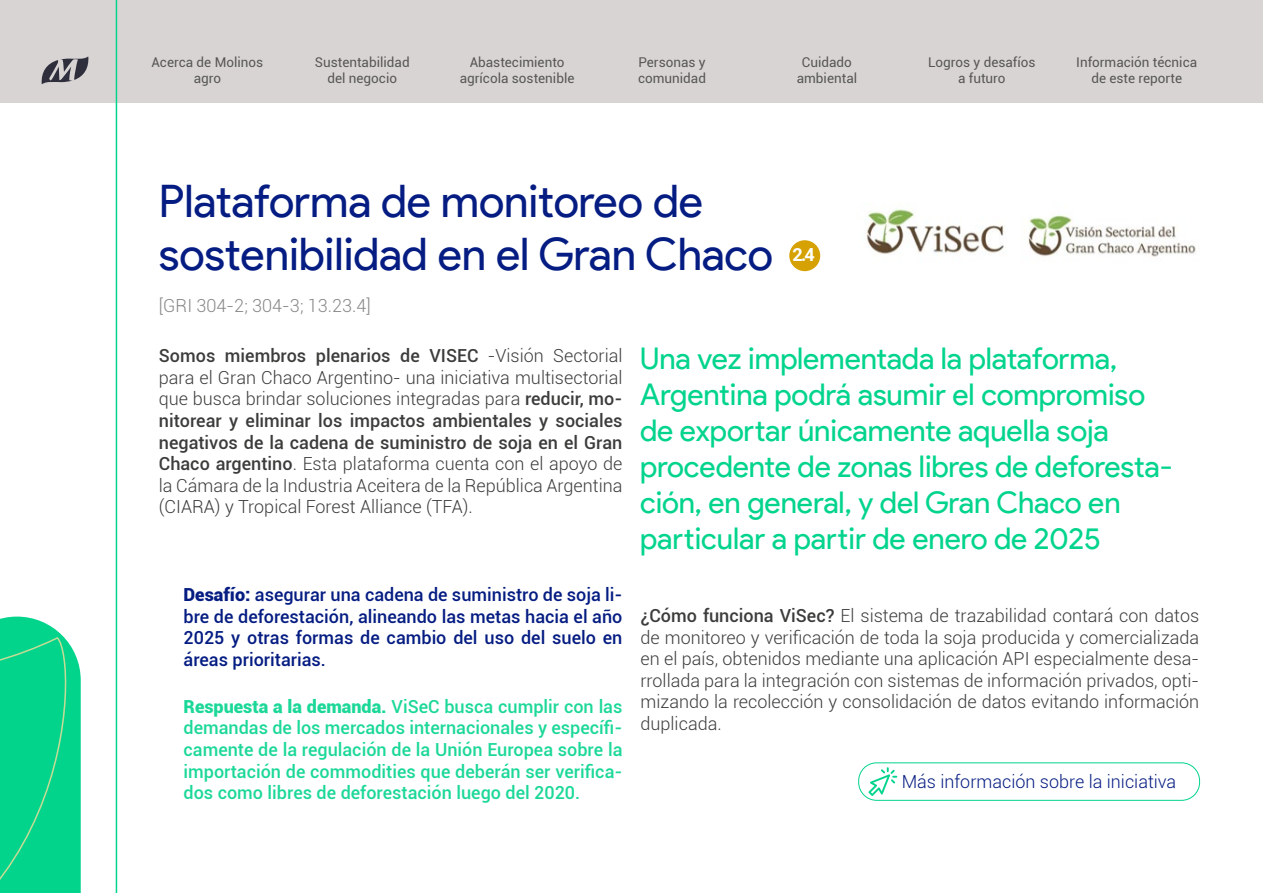
<style>
.page{position:relative;width:1263px;height:893px;background:#fff}
.page>*{position:absolute;margin:0;border:0;box-sizing:border-box;transform-origin:0 0}
.t1{font:45px/52.5px "Product Sans";letter-spacing:-.005em;color:#051c82}
.t2{font:30px/36px "Product Sans";letter-spacing:-.005em;color:#03d48c}
.t3{font:300 18px/21.6px "Roboto";color:#3c3c3b;text-align:justify}
.t4{font:500 18px/21.6px "Roboto";color:#1cd898;text-align:justify}
.t5{font:500 18px/21.6px "Roboto";color:#051c82;text-align:justify}
.t6{font:300 18px "Roboto";color:#051c82}
.t7{font:300 18px "Roboto";color:#878787}
.t8{font:700 18px "Roboto";color:#fff}
.t9{font:13.5px/16.2px "Roboto";color:#575756;text-align:center}
.s1{font-weight:500}
.s2{font-weight:900}
</style>
<div class="page">
<img style="left:866px;top:209px;width:330px;height:48px">
<svg style="left:868px;top:767px;width:29px;height:29px"></svg>
<div style="left:858px;top:762px;width:342px;height:39px;border:1px solid #03d48c;border-radius:18px"></div>
<svg style="left:0;top:617px;width:81px;height:276px;background:#11d590"></svg>
<div style="left:789px;top:240px;width:31px;height:31px;background:#d6a102;border-radius:50%"></div>
<div style="left:0;top:0;width:1263px;height:103px;background:#d8d4d3"></div>
<svg style="left:41px;top:57px;width:48px;height:27px"></svg>
<hr style="left:116px;top:0;width:1px;height:893px;background:#03d48c">
<p class="t9" style="left:151px;top:53px;width:113px">Acerca de Molinos agro</p>
<p class="t9" style="left:315px;top:53px;width:96px">Sustentabilidad del negocio</p>
<p class="t9" style="left:460px;top:53px;width:116px">Abastecimiento agrícola sostenible</p>
<p class="t9" style="left:638px;top:53px;width:70px;text-align:left">Personas y comunidad</p>
<p class="t9" style="left:797px;top:53px;width:62px">Cuidado ambiental</p>
<p class="t9" style="left:928px;top:53px;width:109px">Logros y desafíos a futuro</p>
<p class="t9" style="left:1076px;top:53px;width:122px">Información técnica de este reporte</p>
<h1 class="t1" style="left:159px;top:176px;width:616px">Plataforma de monitoreo de sostenibilidad en el Gran Chaco</h1>
<p class="t7" style="left:159px;top:293px;width:213px">[GRI 304-2; 304-3; 13.23.4]</p>
<p class="t8" style="left:792px;top:242px;width:24px">2.4</p>
<p class="t3" style="left:159px;top:344px;width:465px"><span class="s1">Somos miembros plenarios de VISEC</span> -Visión Sectorial para el Gran Chaco Argentino- una iniciativa multisectorial que busca brindar soluciones integradas para <span class="s1">reducir, mo&shy;nitorear y eliminar los impactos ambientales y sociales negativos de la cadena de suministro de soja en el Gran Chaco argentino</span>. Esta plataforma cuenta con el apoyo de la Cámara de la Industria Aceitera de la República Argentina (CIARA) y Tropical Forest Alliance (TFA).</p>
<p class="t5" style="left:184px;top:583px;width:440px"><span class="s2">Desafío:</span> asegurar una cadena de suministro de soja li&shy;bre de deforestación, alineando las metas hacia el año 2025 y otras formas de cambio del uso del suelo en áreas prioritarias.</p>
<p class="t4" style="left:184px;top:695px;width:440px"><span class="s2">Respuesta a la demanda.</span> ViSeC busca cumplir con las demandas de los mercados internacionales y específi&shy;camente de la regulación de la Unión Europea sobre la importación de commodities que deberán ser verifica&shy;dos como libres de deforestación luego del 2020.</p>
<h2 class="t2" style="left:640px;top:341px;width:534px">Una vez implementada la plataforma, Argentina podrá asumir el compromiso de exportar únicamente aquella soja procedente de zonas libres de deforesta&shy;ción, en general, y del Gran Chaco en particular a partir de enero de 2025</h2>
<p class="t3" style="left:640px;top:604px;width:560px"><span class="s1">¿Cómo funciona ViSec?</span> El sistema de trazabilidad contará con datos de monitoreo y verificación de toda la soja producida y comercializada en el país, obtenidos mediante una aplicación API especialmente desa&shy;rrollada para la integración con sistemas de información privados, opti&shy;mizando la recolección y consolidación de datos evitando información duplicada.</p>
<p class="t6" style="left:902px;top:769px;width:276px">Más información sobre la iniciativa</p>
</div>
